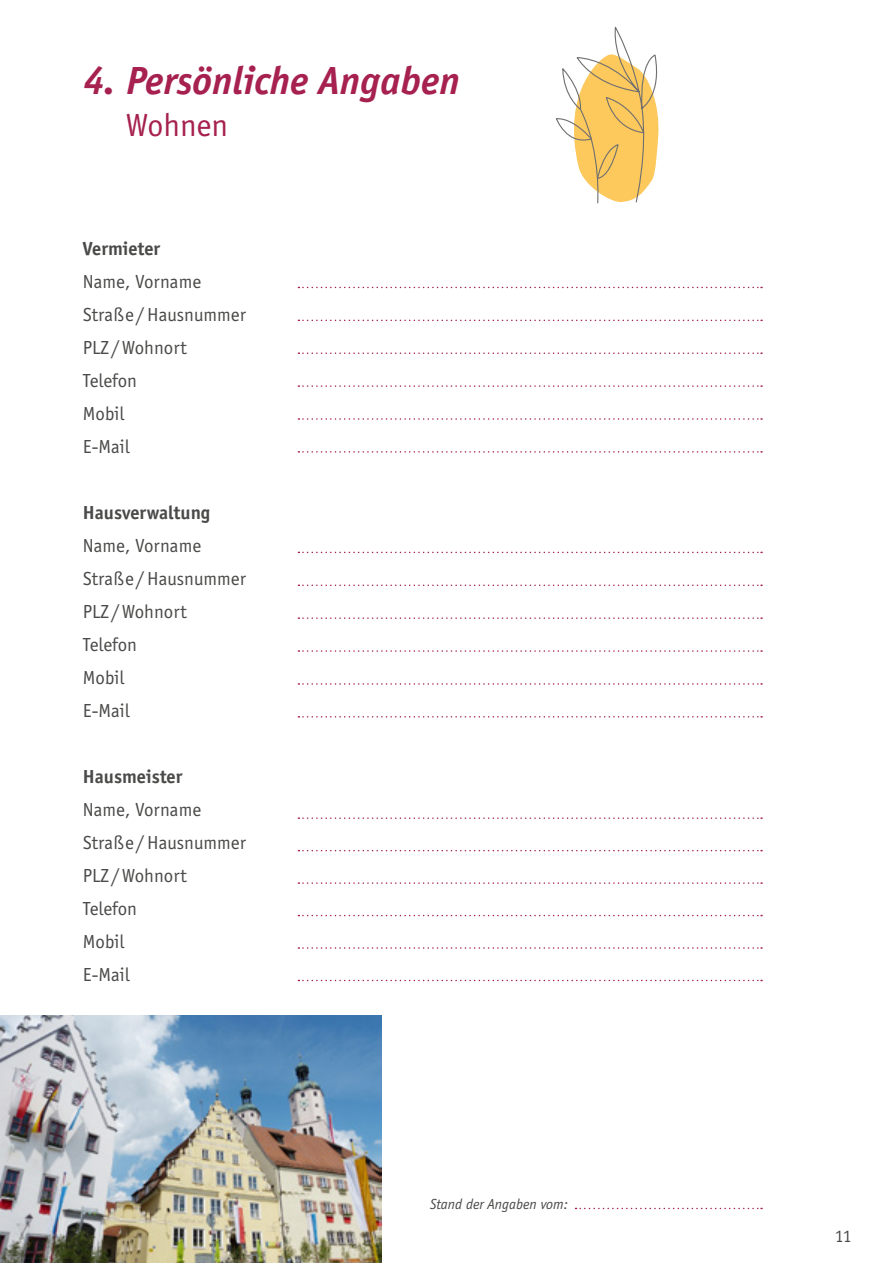
<style>
.page{position:relative;width:893px;height:1263px;background:#fff}
.page>*{position:absolute;margin:0;border:0;box-sizing:border-box;transform-origin:0 0}
.t1{font:italic 700 40.5px "Officina Sans EF";color:#a6214f}
.t2{font:33px "Officina Sans EF";color:#a6214f}
.t3{font:19.5px/33px "Officina Sans EF";color:#4a4a49}
.t4{font:700 19.5px "Officina Sans EF";color:#4a4a49}
.t5{font:18px "Officina Sans EF";color:#4a4a49}
.t6{font:italic 15px "Officina Sans EF";color:#4a4a49}
</style>
<div class="page">
<img style="left:0;top:1015px;width:381px;height:248px">
<svg style="left:298px;top:817px;width:464px;height:2px"></svg>
<svg style="left:298px;top:850px;width:464px;height:1px"></svg>
<svg style="left:298px;top:882px;width:464px;height:2px"></svg>
<svg style="left:298px;top:915px;width:464px;height:1px"></svg>
<svg style="left:298px;top:980px;width:464px;height:1px"></svg>
<svg style="left:298px;top:947px;width:464px;height:2px"></svg>
<svg style="left:298px;top:552px;width:464px;height:1px"></svg>
<svg style="left:298px;top:584px;width:464px;height:2px"></svg>
<svg style="left:298px;top:617px;width:464px;height:2px"></svg>
<svg style="left:298px;top:650px;width:464px;height:2px"></svg>
<svg style="left:298px;top:716px;width:464px;height:1px"></svg>
<svg style="left:298px;top:683px;width:464px;height:2px"></svg>
<svg style="left:298px;top:287px;width:464px;height:1px"></svg>
<svg style="left:298px;top:320px;width:464px;height:1px"></svg>
<svg style="left:298px;top:352px;width:464px;height:2px"></svg>
<svg style="left:298px;top:385px;width:464px;height:2px"></svg>
<svg style="left:298px;top:451px;width:464px;height:2px"></svg>
<svg style="left:298px;top:418px;width:464px;height:2px"></svg>
<svg style="left:576px;top:1208px;width:186px;height:1px"></svg>
<svg style="left:556px;top:27px;width:103px;height:177px"></svg>
<h1 class="t1" style="left:84px;top:57px;width:378px">4. Persönliche Angaben</h1>
<h2 class="t2" style="left:126px;top:107px;width:104px">Wohnen</h2>
<p class="t4" style="left:83px;top:237px;width:79px">Vermieter</p>
<p class="t3" style="left:83px;top:265px;width:165px">Name, Vorname<br>Straße /Hausnummer<br>PLZ /Wohnort<br>Telefon<br>Mobil<br>E-Mail</p>
<p class="t4" style="left:83px;top:501px;width:129px">Hausverwaltung</p>
<p class="t3" style="left:83px;top:529px;width:165px">Name, Vorname<br>Straße /Hausnummer<br>PLZ /Wohnort<br>Telefon<br>Mobil<br>E-Mail</p>
<p class="t4" style="left:83px;top:765px;width:101px">Hausmeister</p>
<p class="t3" style="left:83px;top:793px;width:165px">Name, Vorname<br>Straße /Hausnummer<br>PLZ /Wohnort<br>Telefon<br>Mobil<br>E-Mail</p>
<p class="t6" style="left:430px;top:1196px;width:139px">Stand der Angaben vom:</p>
<p class="t5" style="left:835px;top:1226px;width:18px">11</p>
</div>
